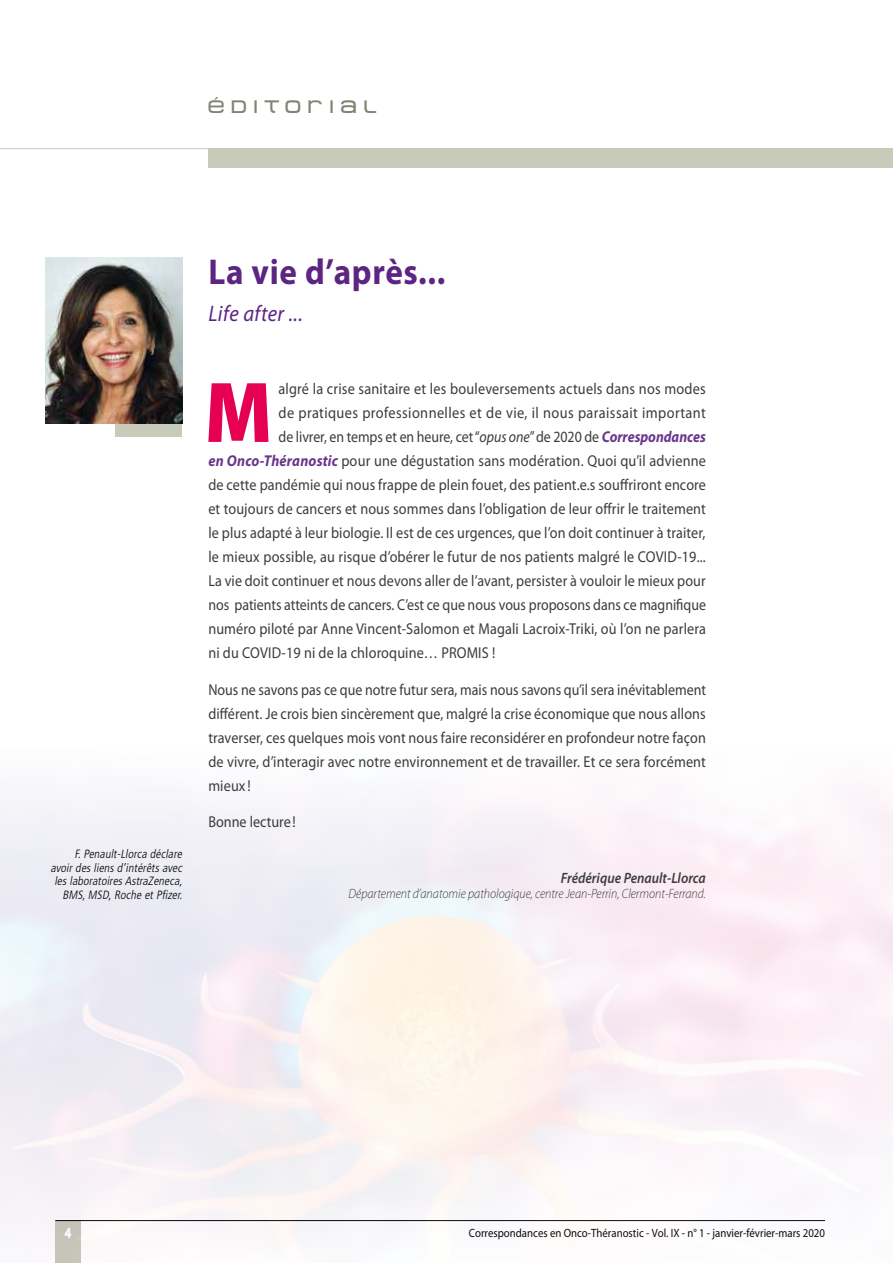
<style>
.page{position:relative;width:893px;height:1263px;background:#fff}
.page>*{position:absolute;margin:0;border:0;box-sizing:border-box;transform-origin:0 0}
.t1{font:900 87px "Myriad Pro";color:#e50051;scale:.9 1}
.t2{font:700 36px "Myriad Pro";letter-spacing:.02em;color:#5c2483;scale:.92 1}
.t3{font:italic 22.5px "Myriad Pro";letter-spacing:.02em;color:#5c2483;scale:.92 1}
.t4{font:18px "Metro DF";letter-spacing:.35em;color:#828375}
.t5{font:15.75px "Myriad Pro";letter-spacing:.01em;color:#3c3c3b;scale:.9 1}
.t6{font:15.75px/24px "Myriad Pro";letter-spacing:.01em;color:#3c3c3b;text-align:justify;scale:.89 1}
.t7{font:15.75px "Myriad Pro";letter-spacing:.01em;color:#3c3c3b;scale:.88 1}
.t8{font:15.75px "Myriad Pro";letter-spacing:.03em;color:#3c3c3b;scale:.91 1}
.t9{font:italic 600 15px "Myriad Pro";color:#3c3c3b;scale:.9 1}
.t10{font:italic 300 13.5px "Myriad Pro";color:#3c3c3b;scale:.9 1}
.t11{font:italic 300 condensed 12px/13.5px "Frutiger LT Std";color:#000;text-align:right}
.t12{font:12px "Myriad Pro";color:#000;scale:.9 1}
.s1{font-style:italic}
.s2{font-weight:700;font-style:italic;color:#6a368c}
</style>
<div class="page">
<hr style="left:0;top:148px;width:893px;height:1px;background:#c8caba">
<div style="left:208px;top:149px;width:685px;height:19px;background:#c8caba"></div>
<div style="left:116px;top:327px;width:66px;height:110px;background:#c8caba"></div>
<img style="left:46px;top:257px;width:136px;height:166px">
<img style="left:0;top:796px;width:893px;height:467px">
<p class="t4" style="left:208px;top:96px;width:169px">ÉDITORIAL</p>
<p class="t11" style="left:50px;top:847px;width:136px">F.Penault-Llorca déclare avoirdesliensd’intérêtsavec leslaboratoiresAstraZeneca,<br>BMS,MSD,Roche etPfizer.</p>
<h2 class="t2" style="left:208px;top:252px;width:259px">La vie d’après...</h2>
<h3 class="t3" style="left:208px;top:301px;width:104px">Life after ...</h3>
<h1 class="t1" style="left:205px;top:363px;width:77px">M</h1>
<p class="t5" style="left:279px;top:380px;width:476px">algré la crise sanitaire et les bouleversements actuels dans nos modes</p>
<p class="t8" style="left:279px;top:404px;width:471px">de pratiques professionnelles et de vie, il nous paraissait important</p>
<p class="t7" style="left:279px;top:428px;width:487px">de livrer, en temps et en heure, cet “<span class="s1">opus one</span>” de 2020 de <span class="s2">Correspondances</span></p>
<p class="t5" style="left:208px;top:452px;width:554px"><span class="s2">en Onco-Théranostic</span> pour une dégustation sans modération. Quoi qu’il advienne</p>
<p class="t5" style="left:208px;top:476px;width:554px">de cette pandémie qui nous frappe de plein fouet, des patient.e.s souffriront encore</p>
<p class="t5" style="left:208px;top:500px;width:554px">et toujours de cancers et nous sommes dans l’obligation de leur offrir le traitement</p>
<p class="t5" style="left:208px;top:524px;width:554px">le plus adapté à leur biologie. Il est de ces urgences, que l’on doit continuer à traiter,</p>
<p class="t5" style="left:208px;top:548px;width:554px">le mieux possible, au risque d’obérer le futur de nos patients malgré le COVID-19...</p>
<p class="t6" style="left:208px;top:569px;width:560px">La vie doit continuer et nous devons aller de l’avant, persister à vouloir le mieux pour</p>
<p class="t7" style="left:208px;top:596px;width:567px">nos patients atteints de cancers. C’est ce que nous vous proposons dans ce magnifique</p>
<p class="t5" style="left:208px;top:620px;width:554px">numéro piloté par Anne Vincent-Salomon et Magali Lacroix-Triki, où l’on ne parlera</p>
<p class="t5" style="left:208px;top:644px;width:320px">ni du COVID-19 ni de la chloroquine… PROMIS !</p>
<p class="t6" style="left:208px;top:678px;width:561px">Nous ne savons pas ce que notre futur sera, mais nous savons qu’il sera inévitablement différent. Je crois bien sincèrement que, malgré la crise économique que nous allons traverser, ces quelques mois vont nous faire reconsidérer en profondeur notre façon de vivre, d’interagir avec notre environnement et de travailler. Et ce sera forcément mieux !</p>
<p class="t5" style="left:208px;top:814px;width:99px">Bonne lecture!</p>
<p class="t9" style="left:561px;top:870px;width:163px">Frédérique Penault-Llorca</p>
<p class="t10" style="left:348px;top:886px;width:399px">Département d’anatomie pathologique, centre Jean-Perrin, Clermont-Ferrand.</p>
<p class="t12" style="left:469px;top:1226px;width:397px">Correspondances en Onco-Théranostic - Vol. IX - n° 1 - janvier-février-mars 2020</p>
</div>
